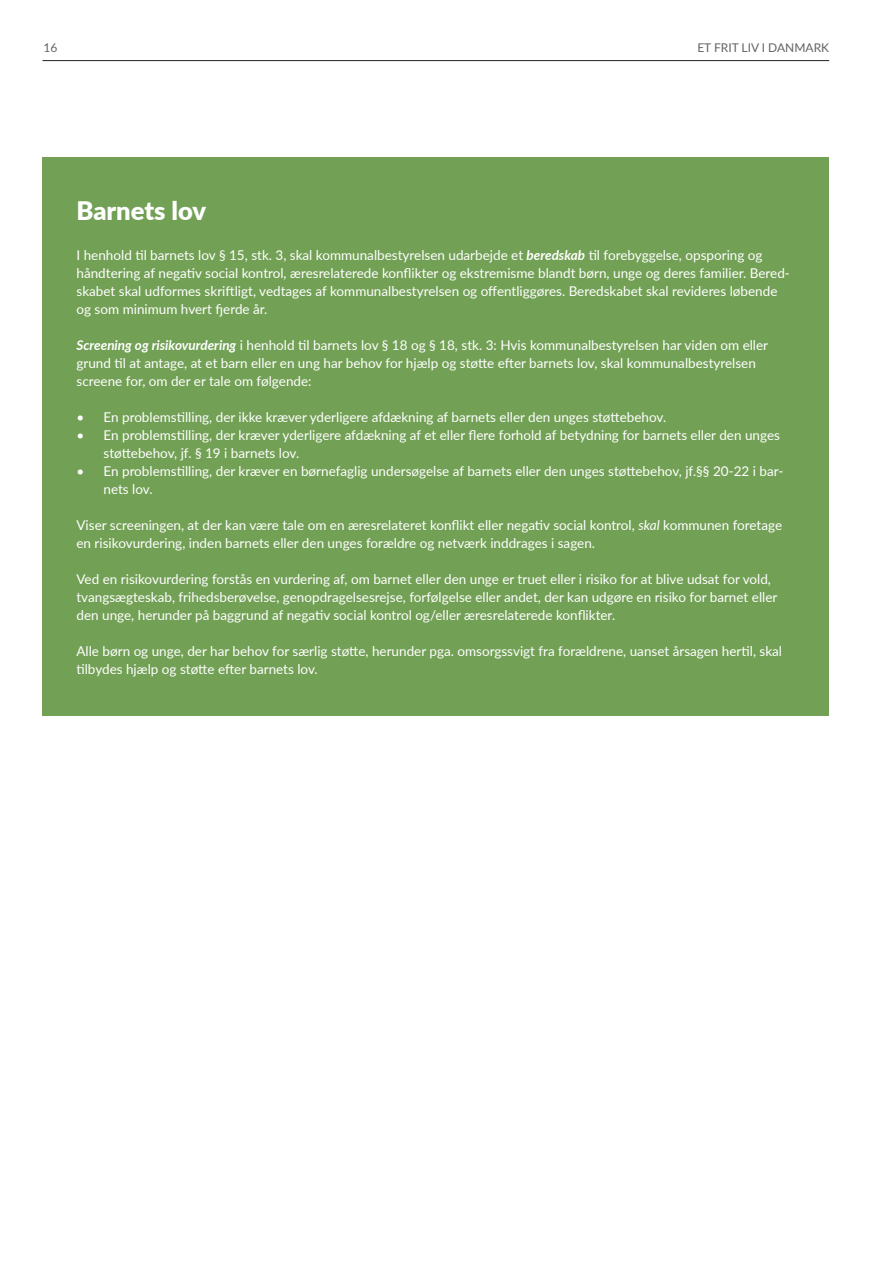
<style>
.page{position:relative;width:893px;height:1263px;background:#fff}
.page>*{position:absolute;margin:0;border:0;box-sizing:border-box;transform-origin:0 0}
.t1{font:25.5px "Lato Black 2";color:#fff}
.t2{font:13.5px/18px "Lato Regular 4";color:#fff}
.t3{font:12px "Lato Regular 3";color:#636366}
.t4{font:12px "Lato Regular 2";color:#636366}
.s1{font-family:"Lato";font-weight:700;font-style:italic}
.s2{font-family:"Lato Regular 2"}
.s3{font-family:"Lato";font-style:italic}
</style>
<div class="page">
<hr style="left:43px;top:60px;width:786px;height:1px;background:#231f20">
<div style="left:43px;top:157px;width:786px;height:559px;background:#72a055"></div>
<p class="t4" style="left:44px;top:39px;width:15px">16</p>
<p class="t3" style="left:697px;top:39px;width:133px">ET FRIT LIV I DANMARK</p>
<h3 class="t1" style="left:77px;top:192px;width:131px">Barnets lov</h3>
<p class="t2" style="left:77px;top:245px;width:715px">I henhold til barnets lov § 15, stk. 3, skal kommunalbestyrelsen udarbejde et <span class="s1">beredskab</span> til forebyggelse, opsporing og håndtering af negativ social kontrol, æresrelaterede konflikter og ekstremisme blandt børn, unge og deres familier. Bered&shy;skabet skal udformes skriftligt, vedtages af kommunalbestyrelsen og offentliggøres. Beredskabet skal revideres løbende og som minimum hvert fjerde år.</p>
<p class="t2" style="left:77px;top:335px;width:693px"><span class="s1">Screening og risikovurdering</span> i henhold til barnets lov § 18 og § 18, stk. 3: Hvis kommunalbestyrelsen har viden om eller grund til at antage, at et barn eller en ung har behov for hjælp og støtte efter barnets lov, skal kommunalbestyrelsen screene for, om der er tale om følgende:</p>
<p class="t2" style="left:77px;top:407px;width:591px"><span class="s2">•</span> En problemstilling, der ikke kræver yderligere afdækning af barnets eller den unges støttebehov.</p>
<p class="t2" style="left:104px;top:425px;width:678px;text-indent:-27px"><span class="s2">•</span> En problemstilling, der kræver yderligere afdækning af et eller flere forhold af betydning for barnets eller den unges støttebehov, jf. § 19 i barnets lov.</p>
<p class="t2" style="left:104px;top:461px;width:681px;text-indent:-27px"><span class="s2">•</span> En problemstilling, der kræver en børnefaglig undersøgelse af barnets eller den unges støttebehov, jf.§§ 20-22 i bar&shy;<span class="s2">nets lov.</span></p>
<p class="t2" style="left:77px;top:515px;width:707px">Viser screeningen, at der kan være tale om en æresrelateret konflikt eller negativ social kontrol, <span class="s3">skal</span> kommunen foretage en risikovurdering, inden barnets eller den unges forældre og netværk inddrages i sagen.</p>
<p class="t2" style="left:76px;top:569px;width:702px">Ved en risikovurdering forstås en vurdering af, om barnet eller den unge er truet eller i risiko for at blive udsat for vold, tvangsægteskab, frihedsberøvelse, genopdragelsesrejse, forfølgelse eller andet, der kan udgøre en risiko for barnet eller den unge, herunder på baggrund af negativ social kontrol og/eller æresrelaterede konflikter.</p>
<p class="t2" style="left:76px;top:641px;width:707px">Alle børn og unge, der har behov for særlig støtte, herunder pga. omsorgssvigt fra forældrene, uanset årsagen hertil, skal tilbydes hjælp og støtte efter barnets lov.</p>
</div>
